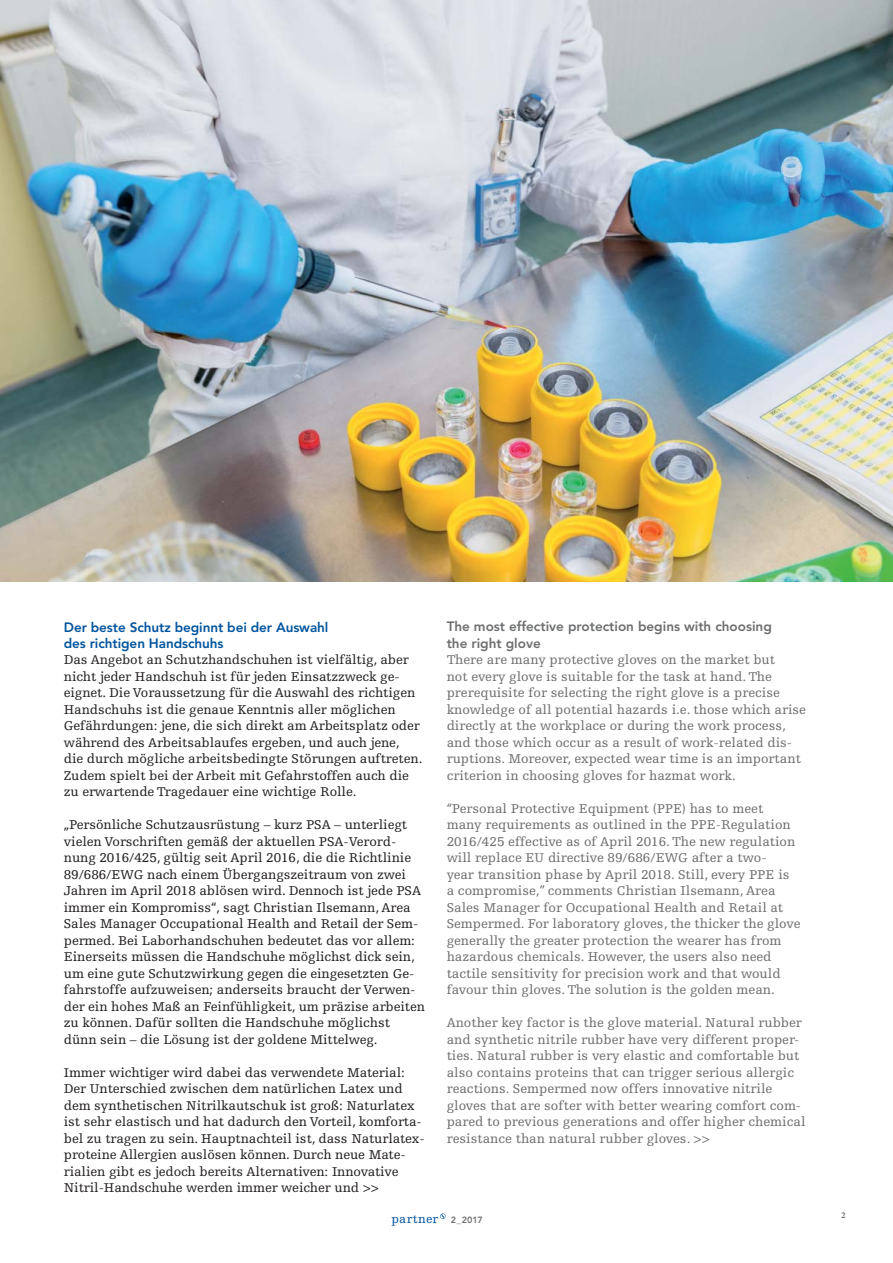
<style>
.page{position:relative;width:893px;height:1263px;background:#fff}
.page>*{position:absolute;margin:0;border:0;box-sizing:border-box;transform-origin:0 0}
.t1{font:13.5px/16.5px "Egyptienne F";letter-spacing:-.005em;color:#231f20}
.t2{font:13.5px/16.5px "Egyptienne F";color:#6d6e70}
.t3{font:800 13.5px/16.5px "Avenir";color:#6d6e70}
.t4{font:800 13.5px/16.5px "Avenir";letter-spacing:-.005em;color:#00549e}
.t5{font:12.6px "Egyptienne F";letter-spacing:.025em;color:#00549e}
.t6{font:700 9px "Minion Pro";color:#6d6e70}
.s1{font-family:"Avenir";font-weight:800;font-size:9px;color:#6d6e70}
</style>
<div class="page">
<svg style="left:440px;top:1214px;width:5px;height:5px"></svg>
<img style="left:0;top:0;width:892px;height:582px">
<p class="t4" style="left:64px;top:619px;width:266px">Der beste Schutz beginnt bei der Auswahl des richtigen Handschuhs</p>
<p class="t1" style="left:64px;top:653px;width:360px">Das Angebot an Schutzhandschuhen ist vielfältig, aber nicht jeder Handschuh ist für jeden Einsatzzweck ge&shy;eignet. Die Voraussetzung für die Auswahl des richtigen Handschuhs ist die genaue Kenntnis aller möglichen Gefährdungen: jene, die sich direkt am Arbeitsplatz oder während des Arbeitsablaufes ergeben, und auch jene, die durch mögliche arbeitsbedingte Störungen auftreten.<br>Zudem spielt bei der Arbeit mit Gefahrstoffen auch die zu erwartende Tragedauer eine wichtige Rolle.</p>
<p class="t1" style="left:64px;top:818px;width:363px">„Persönliche Schutzausrüstung – kurz PSA – unterliegt vielen Vorschriften gemäß der aktuellen PSA-Verord&shy;nung 2016/425, gültig seit April 2016, die die Richtlinie 89/686/EWG nach einem Übergangszeitraum von zwei Jahren im April 2018 ablösen wird. Dennoch ist jede PSA immer ein Kompromiss“, sagt Christian Ilsemann, Area Sales Manager Occupational Health and Retail der Sem&shy;permed. Bei Laborhandschuhen bedeutet das vor allem:<br>Einerseits müssen die Handschuhe möglichst dick sein, um eine gute Schutzwirkung gegen die eingesetzten Ge&shy;fahrstoffe aufzuweisen; anderseits braucht der Verwen&shy;der ein hohes Maß an Feinfühligkeit, um präzise arbeiten zu können. Dafür sollten die Handschuhe möglichst dünn sein – die Lösung ist der goldene Mittelweg.</p>
<p class="t1" style="left:64px;top:1065px;width:362px">Immer wichtiger wird dabei das verwendete Material:<br>Der Unterschied zwischen dem natürlichen Latex und dem synthetischen Nitrilkautschuk ist groß: Naturlatex ist sehr elastisch und hat dadurch den Vorteil, komforta&shy;bel zu tragen zu sein. Hauptnachteil ist, dass Naturlatex&shy;proteine Allergien auslösen können. Durch neue Mate&shy;rialien gibt es jedoch bereits Alternativen: Innovative Nitril-Handschuhe werden immer weicher und &gt;&gt;</p>
<p class="t3" style="left:446px;top:619px;width:326px">The most effective protection begins with choosing the right glove</p>
<p class="t2" style="left:446px;top:653px;width:361px">There are many protective gloves on the market but<br>not every glove is suitable for the task at hand. The prerequisite for selecting the right glove is a precise knowledge of all potential hazards i.e. those which arise directly at the workplace or during the work process, and those which occur as a result of work-related dis&shy;ruptions. Moreover, expected wear time is an important criterion in choosing gloves for hazmat work.</p>
<p class="t2" style="left:446px;top:801px;width:355px">“Personal Protective Equipment (PPE) has to meet many requirements as outlined in the PPE-Regulation 2016/425 effective as of April 2016. The new regulation will replace EU directive 89/686/EWG after a two-<br>year transition phase by April 2018. Still, every PPE is a compromise,” comments Christian Ilsemann, Area Sales Manager for Occupational Health and Retail at Sempermed. For laboratory gloves, the thicker the glove generally the greater protection the wearer has from hazardous chemicals. However, the users also need tactile sensitivity for precision work and that would favour thin gloves. The solution is the golden mean.</p>
<p class="t2" style="left:446px;top:1016px;width:360px">Another key factor is the glove material. Natural rubber and synthetic nitrile rubber have very different proper&shy;ties. Natural rubber is very elastic and comfortable but also contains proteins that can trigger serious allergic reactions. Sempermed now offers innovative nitrile gloves that are softer with better wearing comfort com&shy;pared to previous generations and offer higher chemical resistance than natural rubber gloves. &gt;&gt;</p>
<p class="t5" style="left:391px;top:1213px;width:93px">partner <span class="s1">2_2017</span></p>
<p class="t6" style="left:841px;top:1209px;width:6px">2</p>
</div>
